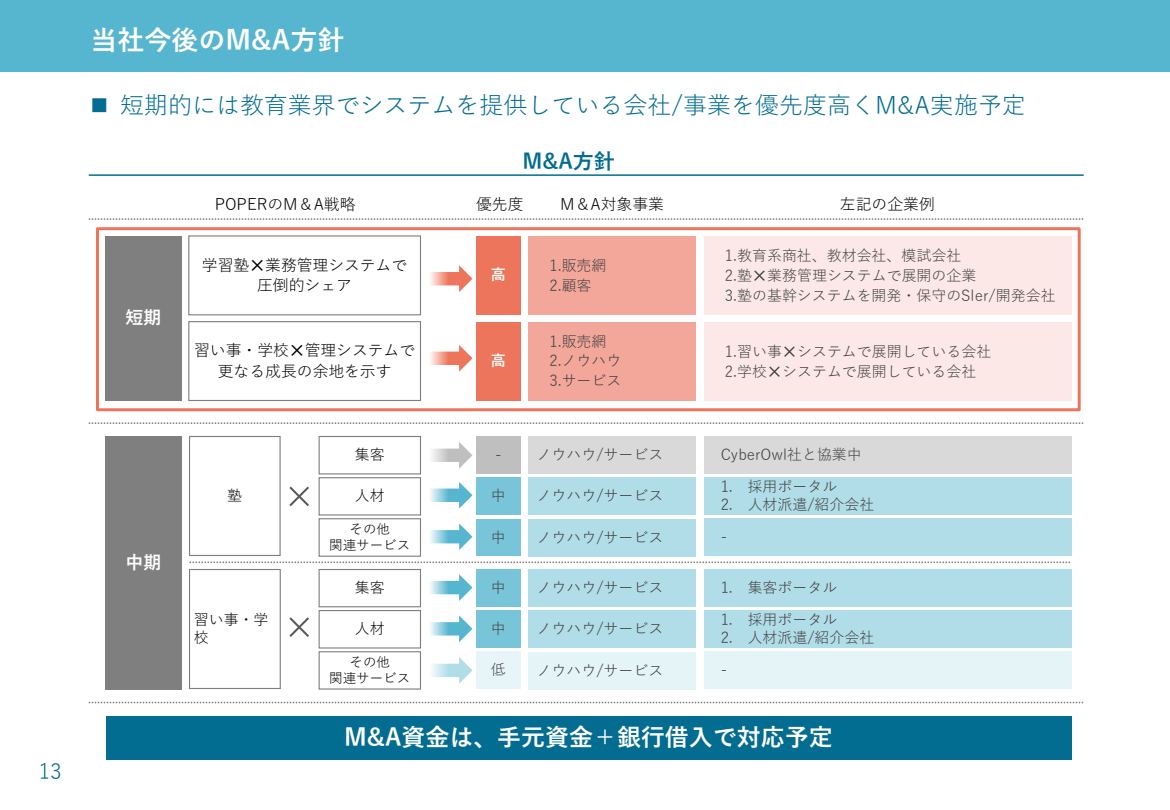
<style>
.page{position:relative;width:1170px;height:810px;background:#fff}
.page>*{position:absolute;margin:0;border:0;box-sizing:border-box;transform-origin:0 0}
.t1{font:700 27px "Yu Gothic";color:#fff}
.t2{font:24px "Yu Gothic";color:#036c91}
.t3{font:700 24px "Yu Gothic";color:#fff}
.t4{font:700 21px "Yu Gothic";color:#036c91}
.t5{font:20.7px "Yu Gothic";color:#036c91}
.t6{font:700 18px "Yu Gothic";color:#fff}
.t7{font:15.9px/20.7px "Yu Gothic";color:#000;text-align:center}
.t8{font:15px "Yu Gothic";color:#404040}
.t9{font:15px/18px "Yu Gothic";color:#000}
.t10{font:700 15px "Yu Gothic";color:#fff}
.t11{font:13.5px "Yu Gothic";color:#000}
.s1{font-family:"MS Mincho"}
</style>
<div class="page">
<div style="left:0;top:0;width:1170px;height:72px;background:#56b5cf"></div>
<div style="left:106px;top:236px;width:76px;height:164px;background:#7f7f7f"></div>
<div style="left:188px;top:235px;width:233px;height:80px;border:1px solid #7f7f7f"></div>
<div style="left:188px;top:321px;width:233px;height:80px;border:1px solid #7f7f7f"></div>
<div style="left:476px;top:236px;width:44px;height:79px;background:#ed755b"></div>
<div style="left:476px;top:322px;width:44px;height:78px;background:#ed755b"></div>
<div style="left:528px;top:236px;width:168px;height:79px;background:#f3a79b"></div>
<div style="left:528px;top:322px;width:168px;height:78px;background:#f3a79b"></div>
<div style="left:704px;top:236px;width:368px;height:79px;background:#fce9e7"></div>
<div style="left:704px;top:322px;width:368px;height:78px;background:#fce9e7"></div>
<div style="left:106px;top:436px;width:76px;height:254px;background:#7f7f7f"></div>
<div style="left:189px;top:436px;width:92px;height:120px;background:#fff;border:1px solid #7f7f7f"></div>
<div style="left:189px;top:569px;width:92px;height:120px;background:#fff;border:1px solid #7f7f7f"></div>
<div style="left:96px;top:227px;width:985px;height:184px;border:3px solid #ed755b"></div>
<div style="left:106px;top:717px;width:966px;height:43px;background:#036c91"></div>
<svg style="left:430px;top:265px;width:42px;height:27px"></svg>
<svg style="left:430px;top:345px;width:42px;height:27px"></svg>
<div style="left:319px;top:436px;width:102px;height:39px;border:1px solid #7f7f7f"></div>
<div style="left:476px;top:436px;width:44px;height:38px;background:#bfbfbf"></div>
<div style="left:528px;top:436px;width:168px;height:38px;background:#d9d9d9"></div>
<div style="left:704px;top:436px;width:368px;height:38px;background:#d9d9d9"></div>
<svg style="left:432px;top:442px;width:40px;height:27px"></svg>
<div style="left:319px;top:477px;width:102px;height:39px;border:1px solid #7f7f7f"></div>
<div style="left:476px;top:478px;width:44px;height:37px;background:#78c4d9"></div>
<div style="left:528px;top:478px;width:168px;height:37px;background:#b1dde9"></div>
<div style="left:704px;top:478px;width:368px;height:37px;background:#b1dde9"></div>
<svg style="left:430px;top:482px;width:42px;height:27px"></svg>
<div style="left:319px;top:518px;width:102px;height:39px;border:1px solid #7f7f7f"></div>
<div style="left:704px;top:519px;width:368px;height:37px;background:#b1dde9"></div>
<div style="left:528px;top:519px;width:168px;height:38px;background:#b1dde9"></div>
<div style="left:476px;top:519px;width:44px;height:37px;background:#78c4d9"></div>
<svg style="left:430px;top:523px;width:42px;height:27px"></svg>
<div style="left:319px;top:569px;width:102px;height:38px;border:1px solid #7f7f7f"></div>
<div style="left:476px;top:570px;width:44px;height:37px;background:#78c4d9"></div>
<div style="left:528px;top:570px;width:168px;height:37px;background:#b1dde9"></div>
<div style="left:704px;top:570px;width:368px;height:37px;background:#b1dde9"></div>
<svg style="left:430px;top:574px;width:42px;height:27px"></svg>
<div style="left:319px;top:610px;width:102px;height:39px;border:1px solid #7f7f7f"></div>
<div style="left:476px;top:611px;width:44px;height:37px;background:#78c4d9"></div>
<div style="left:528px;top:611px;width:168px;height:37px;background:#b1dde9"></div>
<div style="left:704px;top:611px;width:368px;height:37px;background:#b1dde9"></div>
<svg style="left:430px;top:615px;width:42px;height:27px"></svg>
<div style="left:319px;top:651px;width:102px;height:39px;border:1px solid #7f7f7f"></div>
<div style="left:476px;top:652px;width:44px;height:37px;background:#e7f4f8"></div>
<div style="left:704px;top:652px;width:368px;height:37px;background:#e5f4f7"></div>
<div style="left:528px;top:652px;width:168px;height:38px;background:#e5f4f7"></div>
<svg style="left:432px;top:657px;width:40px;height:27px"></svg>
<svg style="left:289px;top:487px;width:20px;height:19px"></svg>
<svg style="left:289px;top:617px;width:20px;height:20px"></svg>
<hr style="left:89px;top:174px;width:995px;height:2px;background:#036c91">
<svg style="left:89px;top:218px;width:995px;height:2px;background:#cecece"></svg>
<svg style="left:190px;top:562px;width:880px;height:1px"></svg>
<svg style="left:89px;top:422px;width:995px;height:2px;background:#cecece"></svg>
<svg style="left:89px;top:702px;width:995px;height:1px"></svg>
<h3 class="t5" style="left:39px;top:752px;width:25px">13</h3>
<h2 class="t1" style="left:91px;top:25px;width:255px">当社今後のM&amp;A方針</h2>
<p class="t2" style="left:91px;top:83px;width:937px">■ 短期的には教育業界でシステムを提供している会社/事業を優先度高くM&amp;A実施予定</p>
<p class="t6" style="left:126px;top:307px;width:37px">短期</p>
<p class="t6" style="left:126px;top:552px;width:37px">中期</p>
<p class="t4" style="left:522px;top:149px;width:94px">M&amp;A方針</p>
<p class="t7" style="left:215px;top:191px;width:142px">POPERのM＆A戦略</p>
<p class="t7" style="left:476px;top:191px;width:49px">優先度</p>
<p class="t7" style="left:560px;top:191px;width:105px">M＆A対象事業</p>
<p class="t7" style="left:840px;top:191px;width:97px">左記の企業例</p>
<p class="t7" style="left:202px;top:252px;width:207px">学習塾<span class="s1">✕</span>業務管理システムで</p>
<p class="t7" style="left:257px;top:273px;width:97px">圧倒的シェア</p>
<p class="t10" style="left:491px;top:266px;width:16px">高</p>
<p class="t8" style="left:549px;top:251px;width:59px">1.販売網</p>
<p class="t8" style="left:549px;top:271px;width:44px">2.顧客</p>
<p class="t8" style="left:725px;top:242px;width:238px">1.教育系商社、教材会社、模試会社</p>
<p class="t8" style="left:725px;top:261px;width:253px">2.塾<span class="s1">✕</span>業務管理システムで展開の企業</p>
<p class="t8" style="left:725px;top:281px;width:332px">3.塾の基幹システムを開発・保守のSler/開発会社</p>
<p class="t7" style="left:194px;top:338px;width:223px">習い事・学校<span class="s1">✕</span>管理システムで更なる成長の余地を示す</p>
<p class="t10" style="left:491px;top:352px;width:16px">高</p>
<p class="t8" style="left:549px;top:327px;width:59px">1.販売網</p>
<p class="t8" style="left:549px;top:347px;width:73px">2.ノウハウ</p>
<p class="t8" style="left:549px;top:367px;width:73px">3.サービス</p>
<p class="t8" style="left:725px;top:337px;width:268px">1.習い事<span class="s1">✕</span>システムで展開している会社</p>
<p class="t8" style="left:725px;top:357px;width:253px">2.学校<span class="s1">✕</span>システムで展開している会社</p>
<p class="t9" style="left:227px;top:485px;width:16px">塾</p>
<p class="t9" style="left:194px;top:608px;width:76px">習い事・学校</p>
<p class="t9" style="left:355px;top:444px;width:31px">集客</p>
<p class="t8" style="left:495px;top:441px;width:8px">-</p>
<p class="t8" style="left:537px;top:441px;width:128px">ノウハウ/サービス</p>
<p class="t8" style="left:721px;top:441px;width:143px">CyberOwl社と協業中</p>
<p class="t9" style="left:355px;top:485px;width:31px">人材</p>
<p class="t8" style="left:491px;top:482px;width:16px">中</p>
<p class="t8" style="left:537px;top:482px;width:128px">ノウハウ/サービス</p>
<p class="t8" style="left:721px;top:473px;width:118px">1. 採用ポータル</p>
<p class="t8" style="left:721px;top:491px;width:155px">2. 人材派遣/紹介会社</p>
<p class="t11" style="left:350px;top:516px;width:42px">その他</p>
<p class="t11" style="left:329px;top:532px;width:82px">関連サービス</p>
<p class="t8" style="left:491px;top:523px;width:16px">中</p>
<p class="t8" style="left:537px;top:524px;width:128px">ノウハウ/サービス</p>
<p class="t8" style="left:721px;top:523px;width:8px">-</p>
<p class="t9" style="left:355px;top:577px;width:31px">集客</p>
<p class="t8" style="left:491px;top:574px;width:16px">中</p>
<p class="t8" style="left:537px;top:574px;width:128px">ノウハウ/サービス</p>
<p class="t8" style="left:721px;top:574px;width:118px">1. 集客ポータル</p>
<p class="t9" style="left:355px;top:618px;width:31px">人材</p>
<p class="t8" style="left:491px;top:615px;width:16px">中</p>
<p class="t8" style="left:537px;top:615px;width:128px">ノウハウ/サービス</p>
<p class="t8" style="left:721px;top:606px;width:118px">1. 採用ポータル</p>
<p class="t8" style="left:721px;top:624px;width:155px">2. 人材派遣/紹介会社</p>
<p class="t11" style="left:350px;top:649px;width:42px">その他</p>
<p class="t11" style="left:329px;top:665px;width:82px">関連サービス</p>
<p class="t8" style="left:491px;top:656px;width:16px">低</p>
<p class="t8" style="left:537px;top:656px;width:128px">ノウハウ/サービス</p>
<p class="t8" style="left:721px;top:656px;width:8px">-</p>
<p class="t3" style="left:344px;top:724px;width:490px">M&amp;A資金は、手元資金＋銀行借入で対応予定</p>
</div>
